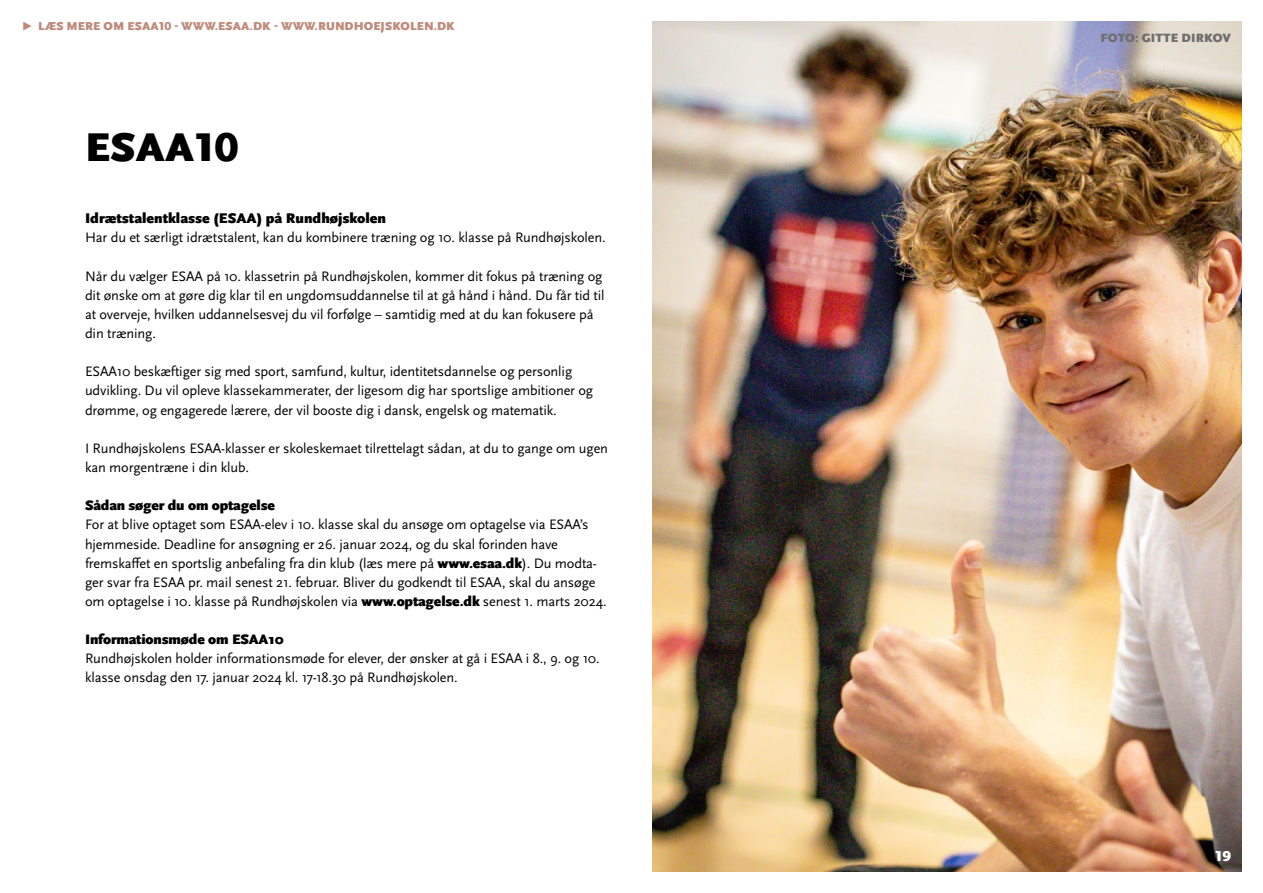
<style>
.page{position:relative;width:1263px;height:893px;background:#fff}
.page>*{position:absolute;margin:0;border:0;box-sizing:border-box;transform-origin:0 0}
.t1{font:900 41.85px "Scala Sans OT";letter-spacing:.01em;color:#000}
.t2{font:900 15px "Scala Sans OT";color:#fff}
.t3{font:900 14.7px "Scala Sans OT";color:#000}
.t4{font:14.4px/19.2px "Scala Sans OT";letter-spacing:-.01em;color:#000}
.t5{font:900 14.4px "Scala Sans OT";letter-spacing:-.01em;color:#000}
.t6{font:900 12.6px "Scala Sans OT";letter-spacing:.01em;color:#706f6f}
.t7{font:900 12px "Scala Sans OT";letter-spacing:.01em;color:#be8b7b}
.s1{font-weight:900}
</style>
<div class="page">
<img style="left:653px;top:21px;width:589px;height:851px">
<p class="t7" style="left:21px;top:19px;width:435px">▶ LÆS MERE OM ESAA10 - WWW.ESAA.DK - WWW.RUNDHOEJSKOLEN.DK</p>
<p class="t1" style="left:85px;top:123px;width:155px">ESAA10</p>
<p class="t3" style="left:85px;top:210px;width:303px">Idrætstalentklasse (ESAA) på Rundhøjskolen</p>
<p class="t4" style="left:85px;top:228px;width:522px">Har du et særligt idrætstalent, kan du kombinere træning og 10. klasse på Rundhøjskolen.</p>
<p class="t4" style="left:85px;top:267px;width:521px">Når du vælger ESAA på 10. klassetrin på Rundhøjskolen, kommer dit fokus på træning og dit ønske om at gøre dig klar til en ungdomsuddannelse til at gå hånd i hånd. Du får tid til at overveje, hvilken uddannelsesvej du vil forfølge – samtidig med at du kan fokusere på din træning.</p>
<p class="t4" style="left:85px;top:362px;width:510px">ESAA10 beskæftiger sig med sport, samfund, kultur, identitetsdannelse og personlig udvikling. Du vil opleve klassekammerater, der ligesom dig har sportslige ambitioner og drømme, og engagerede lærere, der vil booste dig i dansk, engelsk og matematik.</p>
<p class="t4" style="left:85px;top:439px;width:525px">I Rundhøjskolens ESAA-klasser er skoleskemaet tilrettelagt sådan, at du to gange om ugen kan morgentræne i din klub.</p>
<p class="t5" style="left:85px;top:497px;width:191px">Sådan søger du om optagelse</p>
<p class="t4" style="left:85px;top:515px;width:523px">For at blive optaget som ESAA-elev i 10. klasse skal du ansøge om optagelse via ESAA’s hjemmeside. Deadline for ansøgning er 26. januar 2024, og du skal forinden have fremskaffet en sportslig anbefaling fra din klub (læs mere på <span class="s1">www.esaa.dk</span>). Du modta&shy;ger svar fra ESAA pr. mail senest 21. februar. Bliver du godkendt til ESAA, skal du ansøge om optagelse i 10. klasse på Rundhøjskolen via <span class="s1">www.optagelse.dk</span> senest 1. marts 2024.</p>
<p class="t5" style="left:85px;top:631px;width:200px">Informationsmøde om ESAA10</p>
<p class="t4" style="left:85px;top:649px;width:516px">Rundhøjskolen holder informationsmøde for elever, der ønsker at gå i ESAA i 8., 9. og 10. klasse onsdag den 17. januar 2024 kl. 17-18.30 på Rundhøjskolen.</p>
<p class="t6" style="left:1100px;top:30px;width:132px">FOTO: GITTE DIRKOV</p>
<p class="t2" style="left:1215px;top:848px;width:17px">19</p>
</div>
